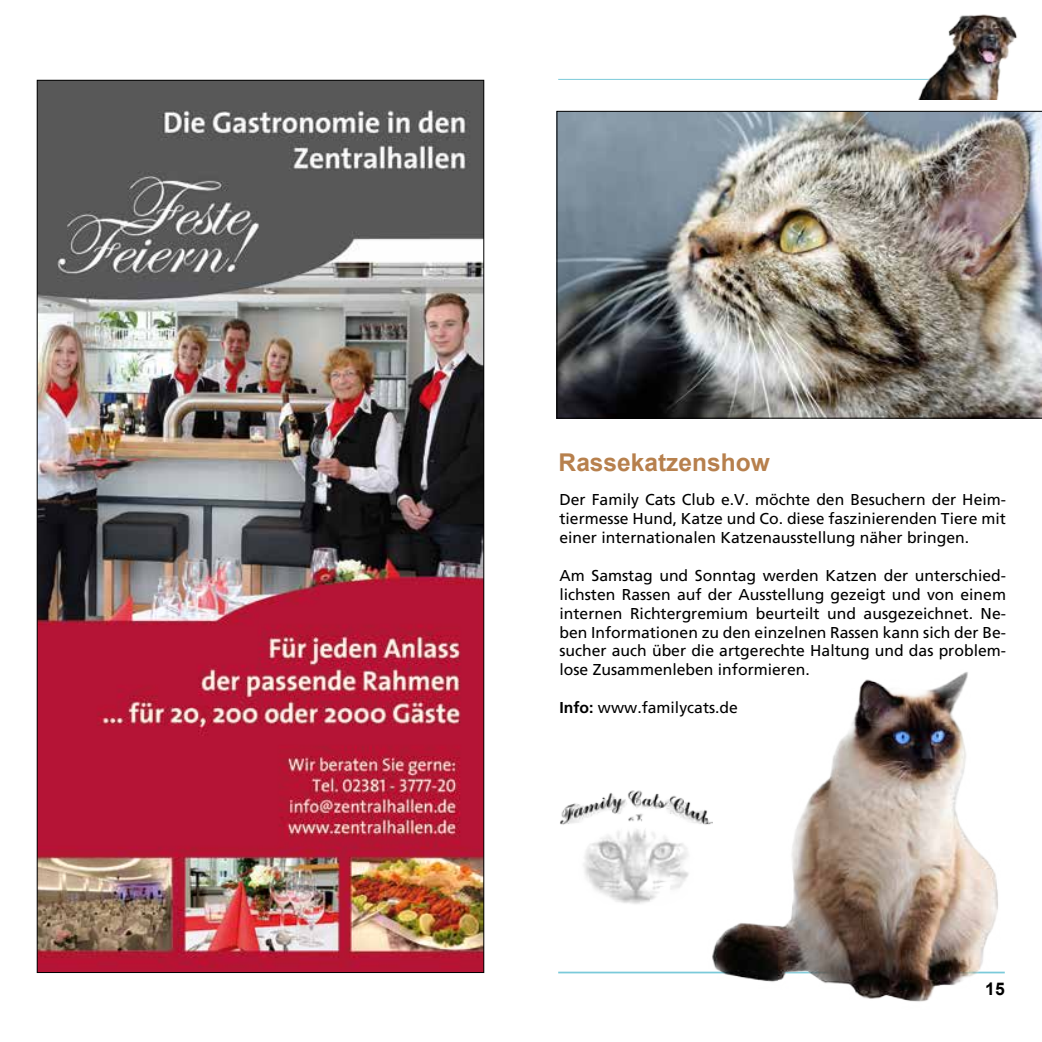
<style>
.page{position:relative;width:1042px;height:1042px;background:#fff}
.page>*{position:absolute;margin:0;border:0;box-sizing:border-box;transform-origin:0 0}
.t1{font:700 24.5px "Arial";color:#b7804d}
.t2{font:700 17.5px "Arial";color:#000}
.t3{font:15.75px/18.9px "Frutiger CE";color:#000;text-align:justify}
.s1{font-family:"Frutiger LT";font-weight:700}
</style>
<div class="page">
<hr style="left:558px;top:79px;width:394px;height:1px;background:#7acada">
<hr style="left:558px;top:971px;width:447px;height:2px;background:#7acada">
<img style="left:910px;top:14px;width:107px;height:85px">
<img style="left:39px;top:82px;width:443px;height:889px">
<img style="left:556px;top:111px;width:486px;height:307px">
<img style="left:560px;top:790px;width:139px;height:114px">
<img style="left:699px;top:672px;width:306px;height:330px">
<h1 class="t1" style="left:559px;top:446px;width:213px">Rassekatzenshow</h1>
<p class="t3" style="left:559px;top:490px;width:448px">Der Family Cats Club e.V. möchte den Besuchern der Heim&shy;tiermesse Hund, Katze und Co. diese faszinierenden Tiere mit einer internationalen Katzenausstellung näher bringen.</p>
<p class="t3" style="left:559px;top:566px;width:448px">Am Samstag und Sonntag werden Katzen der unterschied&shy;lichsten Rassen auf der Ausstellung gezeigt und von einem internen Richtergremium beurteilt und ausgezeichnet. Ne&shy;ben Informationen zu den einzelnen Rassen kann sich der Be&shy;sucher auch über die artgerechte Haltung und das problem&shy;lose Zusammenleben informieren.</p>
<p class="t3" style="left:559px;top:698px;width:180px"><span class="s1">Info:</span> www.familycats.de</p>
<p class="t2" style="left:985px;top:977px;width:21px">15</p>
</div>
